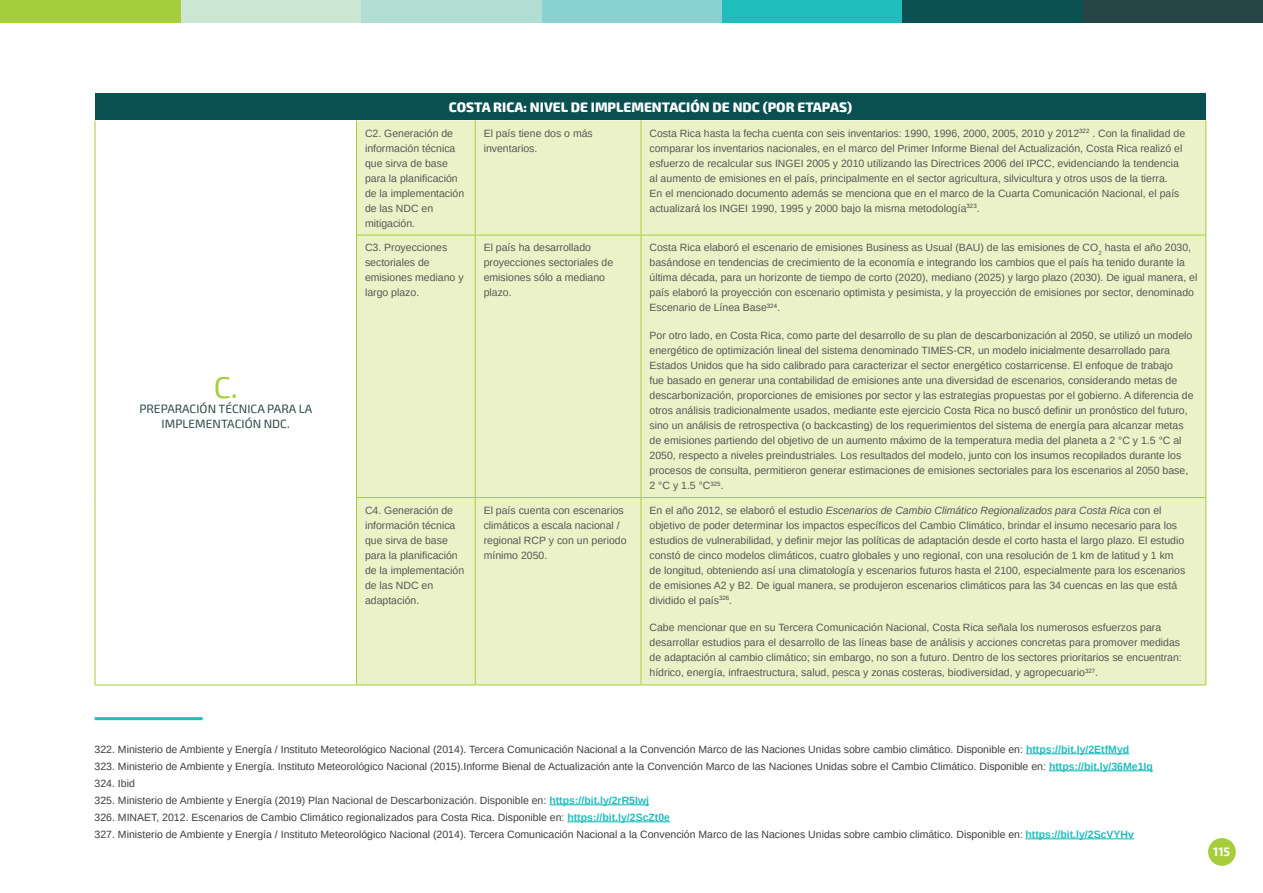
<style>
.page{position:relative;width:1263px;height:893px;background:#fff}
.page>*{position:absolute;margin:0;border:0;box-sizing:border-box;transform-origin:0 0}
.tex-intro-concep{font:30px "Exo 2";color:#a6ce3b}
.tex-intro-concep-2{font:800 13.5px "Exo 2";color:#fff}
.tex-intro-concep-3{font:12px/15px "Exo 2";color:#284545;text-align:center}
.t1{font:700 12px "Exo 2";color:#fff}
._000text_tabla{font:10.5px/15px "Arimo";color:#575756}
.nota_de_pie_BD{font:10.5px "Arimo";color:#3e3e3f}
.s1{font-style:italic}
.s2{font-weight:700;color:#21bdbd}
</style>
<div class="page">
<div style="left:1082px;top:0;width:181px;height:22px;background:#284545"></div>
<div style="left:902px;top:0;width:180px;height:22px;background:#0b5051"></div>
<div style="left:722px;top:0;width:180px;height:22px;background:#21bdbd"></div>
<div style="left:541px;top:0;width:181px;height:22px;background:#89d2d1"></div>
<div style="left:361px;top:0;width:180px;height:22px;background:#b1ddd3"></div>
<div style="left:180px;top:0;width:181px;height:22px;background:#cbe6d3"></div>
<div style="left:0;top:0;width:180px;height:22px;background:#a6ce3b"></div>
<div style="left:1208px;top:838px;width:28px;height:28px;background:#a6ce3b;border-radius:50%"></div>
<div style="left:95px;top:94px;width:1111px;height:26px;background:#0b5051"></div>
<div style="left:357px;top:120px;width:848px;height:565px;background:#ebf2c7"></div>
<hr style="left:95px;top:685px;width:261px;height:1px;background:#a6ce3b">
<hr style="left:356px;top:235px;width:119px;height:1px;background:#a6ce3b">
<hr style="left:475px;top:235px;width:166px;height:1px;background:#a6ce3b">
<hr style="left:356px;top:497px;width:119px;height:1px;background:#a6ce3b">
<hr style="left:475px;top:497px;width:166px;height:1px;background:#a6ce3b">
<hr style="left:356px;top:685px;width:119px;height:1px;background:#a6ce3b">
<hr style="left:475px;top:685px;width:166px;height:1px;background:#a6ce3b">
<hr style="left:641px;top:235px;width:565px;height:1px;background:#a6ce3b">
<hr style="left:641px;top:497px;width:565px;height:1px;background:#a6ce3b">
<hr style="left:641px;top:685px;width:565px;height:1px;background:#a6ce3b">
<hr style="left:95px;top:120px;width:1px;height:115px;background:#a6ce3b">
<hr style="left:95px;top:235px;width:1px;height:262px;background:#a6ce3b">
<hr style="left:95px;top:497px;width:1px;height:188px;background:#a6ce3b">
<hr style="left:356px;top:120px;width:1px;height:115px;background:#a6ce3b">
<hr style="left:356px;top:235px;width:1px;height:262px;background:#a6ce3b">
<hr style="left:356px;top:498px;width:1px;height:187px;background:#a6ce3b">
<hr style="left:475px;top:120px;width:1px;height:115px;background:#a6ce3b">
<hr style="left:641px;top:120px;width:1px;height:115px;background:#a6ce3b">
<hr style="left:475px;top:235px;width:1px;height:262px;background:#a6ce3b">
<hr style="left:641px;top:235px;width:1px;height:262px;background:#a6ce3b">
<hr style="left:475px;top:498px;width:1px;height:187px;background:#a6ce3b">
<hr style="left:641px;top:498px;width:1px;height:187px;background:#a6ce3b">
<hr style="left:1205px;top:120px;width:1px;height:115px;background:#a6ce3b">
<hr style="left:1205px;top:235px;width:1px;height:262px;background:#a6ce3b">
<hr style="left:1205px;top:498px;width:1px;height:187px;background:#a6ce3b">
<hr style="left:95px;top:717px;width:108px;height:3px;background:#21bdbd">
<hr style="left:1026px;top:753px;width:103px;height:1px;background:#21bdbd">
<hr style="left:1049px;top:770px;width:104px;height:1px;background:#21bdbd">
<hr style="left:549px;top:804px;width:100px;height:1px;background:#21bdbd">
<hr style="left:567px;top:821px;width:103px;height:1px;background:#21bdbd">
<hr style="left:1025px;top:838px;width:109px;height:1px;background:#21bdbd">
<p class="tex-intro-concep" style="left:214px;top:370px;width:25px">C.</p>
<p class="tex-intro-concep-3" style="left:139px;top:402px;width:174px">PREPARACIÓN TÉCNICA PARA LA<br>IMPLEMENTACIÓN NDC.</p>
<p class="tex-intro-concep-2" style="left:449px;top:99px;width:405px">COSTA RICA: NIVEL DE IMPLEMENTACIÓN DE NDC (POR ETAPAS)</p>
<p class="_000text_tabla" style="left:365px;top:126px;width:101px">C2. Generación de información técnica que sirva de base para la planificación de la implementación de las NDC en mitigación.</p>
<p class="_000text_tabla" style="left:484px;top:126px;width:111px">El país tiene dos o más inventarios.</p>
<p class="_000text_tabla" style="left:649px;top:126px;width:537px">Costa Rica hasta la fecha cuenta con seis inventarios: 1990, 1996, 2000, 2005, 2010 y 2012<sup>322</sup> . Con la finalidad de comparar los inventarios nacionales, en el marco del Primer Informe Bienal del Actualización, Costa Rica realizó el esfuerzo de recalcular sus INGEI 2005 y 2010 utilizando las Directrices 2006 del IPCC, evidenciando la tendencia al aumento de emisiones en el país, principalmente en el sector agricultura, silvicultura y otros usos de la tierra.<br>En el mencionado documento además se menciona que en el marco de la Cuarta Comunicación Nacional, el país actualizará los INGEI 1990, 1995 y 2000 bajo la misma metodología<sup>323</sup>.</p>
<p class="_000text_tabla" style="left:365px;top:240px;width:100px">C3. Proyecciones sectoriales de emisiones mediano y largo plazo.</p>
<p class="_000text_tabla" style="left:484px;top:240px;width:131px">El país ha desarrollado proyecciones sectoriales de emisiones sólo a mediano plazo.</p>
<p class="_000text_tabla" style="left:649px;top:240px;width:549px">Costa Rica elaboró el escenario de emisiones Business as Usual (BAU) de las emisiones de CO<sub>2</sub> hasta el año 2030, basándose en tendencias de crecimiento de la economía e integrando los cambios que el país ha tenido durante la última década, para un horizonte de tiempo de corto (2020), mediano (2025) y largo plazo (2030). De igual manera, el país elaboró la proyección con escenario optimista y pesimista, y la proyección de emisiones por sector, denominado Escenario de Línea Base<sup>324</sup>.</p>
<p class="_000text_tabla" style="left:649px;top:328px;width:545px">Por otro lado, en Costa Rica, como parte del desarrollo de su plan de descarbonización al 2050, se utilizó un modelo energético de optimización lineal del sistema denominado TIMES-CR, un modelo inicialmente desarrollado para Estados Unidos que ha sido calibrado para caracterizar el sector energético costarricense. El enfoque de trabajo<br>fue basado en generar una contabilidad de emisiones ante una diversidad de escenarios, considerando metas de descarbonización, proporciones de emisiones por sector y las estrategias propuestas por el gobierno. A diferencia de otros análisis tradicionalmente usados, mediante este ejercicio Costa Rica no buscó definir un pronóstico del futuro, sino un análisis de retrospectiva (o backcasting) de los requerimientos del sistema de energía para alcanzar metas de emisiones partiendo del objetivo de un aumento máximo de la temperatura media del planeta a 2 °C y 1.5 °C al 2050, respecto a niveles preindustriales. Los resultados del modelo, junto con los insumos recopilados durante los procesos de consulta, permitieron generar estimaciones de emisiones sectoriales para los escenarios al 2050 base, 2 °C y 1.5 °C<sup>325</sup>.</p>
<p class="_000text_tabla" style="left:365px;top:503px;width:101px">C4. Generación de información técnica que sirva de base para la planificación de la implementación de las NDC en adaptación.</p>
<p class="_000text_tabla" style="left:484px;top:503px;width:144px">El país cuenta con escenarios climáticos a escala nacional / regional RCP y con un periodo mínimo 2050.</p>
<p class="_000text_tabla" style="left:649px;top:503px;width:537px">En el año 2012, se elaboró el estudio <span class="s1">Escenarios de Cambio Climático Regionalizados para Costa Rica</span> con el objetivo de poder determinar los impactos específicos del Cambio Climático, brindar el insumo necesario para los estudios de vulnerabilidad, y definir mejor las políticas de adaptación desde el corto hasta el largo plazo. El estudio constó de cinco modelos climáticos, cuatro globales y uno regional, con una resolución de 1 km de latitud y 1 km de longitud, obteniendo así una climatología y escenarios futuros hasta el 2100, especialmente para los escenarios de emisiones A2 y B2. De igual manera, se produjeron escenarios climáticos para las 34 cuencas en las que está dividido el país<sup>326</sup>.</p>
<p class="_000text_tabla" style="left:649px;top:620px;width:534px">Cabe mencionar que en su Tercera Comunicación Nacional, Costa Rica señala los numerosos esfuerzos para desarrollar estudios para el desarrollo de las líneas base de análisis y acciones concretas para promover medidas de adaptación al cambio climático; sin embargo, no son a futuro. Dentro de los sectores prioritarios se encuentran: hídrico, energía, infraestructura, salud, pesca y zonas costeras, biodiversidad, y agropecuario<sup>327</sup>.</p>
<p class="nota_de_pie_BD" style="left:95px;top:742px;width:1036px">322. Ministerio de Ambiente y Energía / Instituto Meteorológico Nacional (2014). Tercera Comunicación Nacional a la Convención Marco de las Naciones Unidas sobre cambio climático. Disponible en: <span class="s2">https://bit.ly/2EtfMyd</span></p>
<p class="nota_de_pie_BD" style="left:95px;top:759px;width:1060px">323. Ministerio de Ambiente y Energía. Instituto Meteorológico Nacional (2015).Informe Bienal de Actualización ante la Convención Marco de las Naciones Unidas sobre el Cambio Climático. Disponible en: <span class="s2">https://bit.ly/36Me1Iq</span></p>
<p class="nota_de_pie_BD" style="left:95px;top:776px;width:42px">324. Ibid</p>
<p class="nota_de_pie_BD" style="left:95px;top:793px;width:556px">325. Ministerio de Ambiente y Energía (2019) Plan Nacional de Descarbonización. Disponible en: <span class="s2">https://bit.ly/2rR5Iwj</span></p>
<p class="nota_de_pie_BD" style="left:95px;top:810px;width:577px">326. MINAET, 2012. Escenarios de Cambio Climático regionalizados para Costa Rica. Disponible en: <span class="s2">https://bit.ly/2ScZt0e</span></p>
<p class="nota_de_pie_BD" style="left:95px;top:827px;width:1041px">327. Ministerio de Ambiente y Energía / Instituto Meteorológico Nacional (2014). Tercera Comunicación Nacional a la Convención Marco de las Naciones Unidas sobre cambio climático. Disponible en: <span class="s2">https://bit.ly/2ScVYHv</span></p>
<p class="t1" style="left:1213px;top:844px;width:18px">115</p>
</div>
